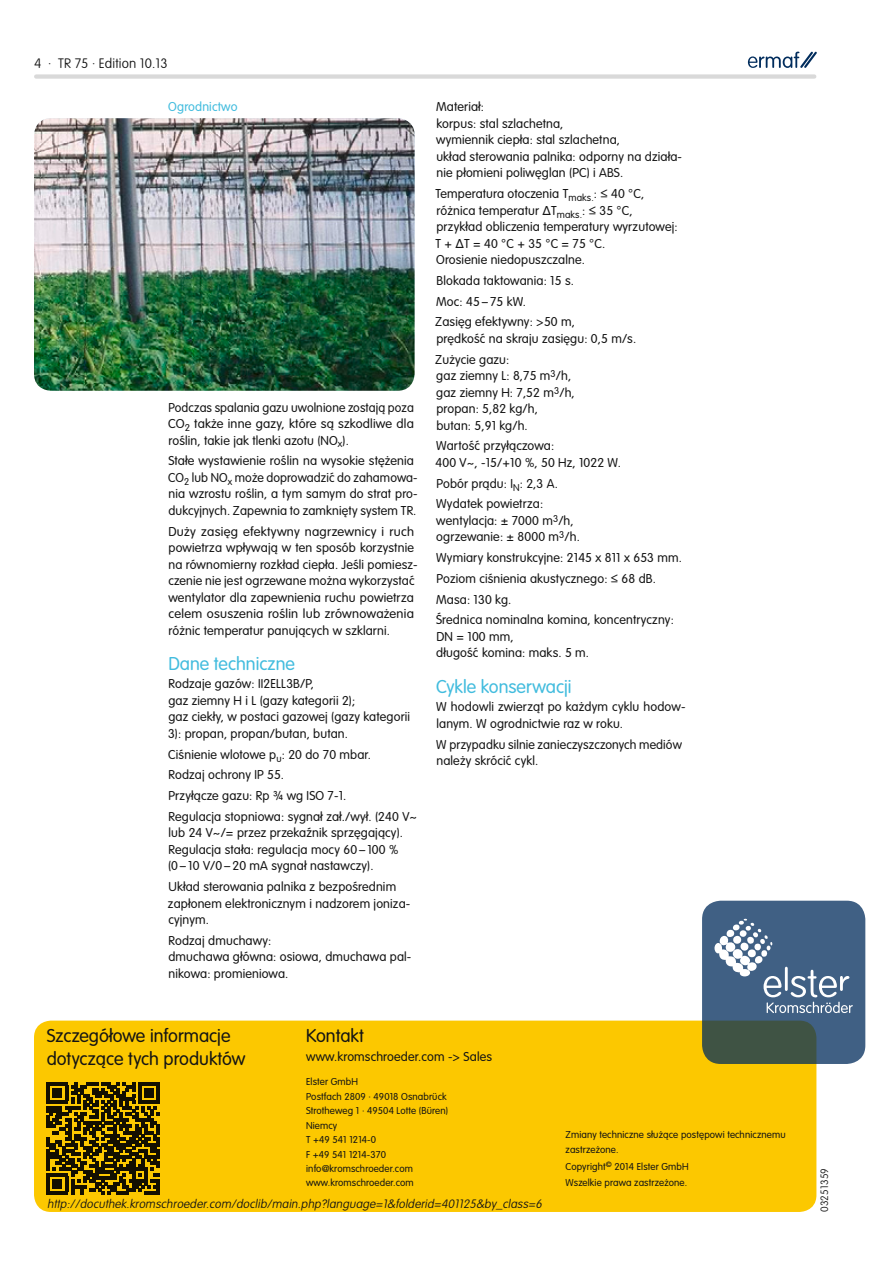
<style>
.page{position:relative;width:893px;height:1263px;background:#fff}
.page>*{position:absolute;margin:0;border:0;box-sizing:border-box;transform-origin:0 0}
.t1{font:300 19.5px/23.1px "VAG Rundschrift D";color:#141414}
.t2{font:300 19.5px "VAG Rundschrift D";color:#42bcde}
.t3{font:300 13.5px/16.5px "VAG Rundschrift D";letter-spacing:.01em;color:#141414}
.t4{font:100 13.5px "VAG Rounded Std";letter-spacing:.01em;color:#141414}
.t5{font:300 13.5px "VAG Rundschrift D";letter-spacing:.01em;color:#42bcde}
.t6{font:italic 100 12px "VAG Rounded Std";color:#141414}
.t7{font:300 10.5px/14.4px "VAG Rundschrift D";letter-spacing:.01em;color:#141414}
.t8{font:100 10.5px "VAG Rounded Std";letter-spacing:.01em;color:#141414}
</style>
<div class="page">
<svg style="left:748px;top:52px;width:69px;height:16px"></svg>
<div style="left:36px;top:74px;width:778px;height:5px;background:#d9d9d9"></div>
<div style="left:34px;top:1020px;width:782px;height:192px;background:#fcc800;border-radius:17px"></div>
<svg style="left:702px;top:901px;width:163px;height:163px;background:#3f5b6c"></svg>
<svg style="left:714px;top:919px;width:139px;height:94px;background:#5f7a98"></svg>
<svg style="left:47px;top:1082px;width:112px;height:113px"></svg>
<hr style="left:138px;top:1082px;width:21px;height:3px;background:#141414">
<img style="left:34px;top:118px;width:381px;height:273px">
<p class="t4" style="left:34px;top:56px;width:135px">4 · TR 75 · Edition 10.13</p>
<p class="t5" style="left:168px;top:99px;width:71px">Ogrodnictwo</p>
<p class="t3" style="left:168px;top:399px;width:247px;text-align:justify">Podczas spalania gazu uwolnione zostają poza CO<sub>2</sub> także inne gazy, które są szkodliwe dla roślin, takie jak tlenki azotu (NO<sub>x</sub>).</p>
<p class="t3" style="left:168px;top:453px;width:251px">Stałe wystawienie roślin na wysokie stężenia CO<sub>2</sub> lub NO<sub>x</sub> może doprowadzić do zahamowa&shy;nia wzrostu roślin, a tym samym do strat pro&shy;dukcyjnych. Zapewnia to zamknięty system TR.</p>
<p class="t3" style="left:168px;top:523px;width:251px">Duży zasięg efektywny nagrzewnicy i ruch powietrza wpływają w ten sposób korzystnie na równomierny rozkład ciepła. Jeśli pomiesz&shy;czenie nie jest ogrzewane można wykorzystać wentylator dla zapewnienia ruchu powietrza celem osuszenia roślin lub zrównoważenia różnic temperatur panujących w szklarni.</p>
<h1 class="t2" style="left:168px;top:653px;width:128px">Dane techniczne</h1>
<p class="t3" style="left:168px;top:676px;width:244px">Rodzaje gazów: II2ELL3B/P,<br>gaz ziemny H i L (gazy kategorii 2);<br>gaz ciekły, w postaci gazowej (gazy kategorii 3): propan, propan/butan, butan.</p>
<p class="t3" style="left:168px;top:744px;width:250px;line-height:20.7px">Ciśnienie wlotowe p<sub>u</sub>: 20 do 70 mbar.<br>Rodzaj ochrony IP 55.<br>Przyłącze gazu: Rp ¾ wg ISO 7-1.<br>Regulacja stopniowa: sygnał zał./wył. (240 V~</p>
<p class="t3" style="left:168px;top:825px;width:236px">lub 24 V~/= przez przekaźnik sprzęgający).<br>Regulacja stała: regulacja mocy 60 – 100 % (0 – 10 V/0 – 20 mA sygnał nastawczy).</p>
<p class="t3" style="left:168px;top:879px;width:244px">Układ sterowania palnika z bezpośrednim zapłonem elektronicznym i nadzorem joniza&shy;cyjnym.</p>
<p class="t3" style="left:168px;top:932px;width:244px">Rodzaj dmuchawy:<br>dmuchawa główna: osiowa, dmuchawa pal&shy;nikowa: promieniowa.</p>
<p class="t3" style="left:436px;top:99px;width:247px">Materiał:<br>korpus: stal szlachetna,<br>wymiennik ciepła: stal szlachetna,<br>układ sterowania palnika: odporny na działa&shy;nie płomieni poliwęglan (PC) i ABS.</p>
<p class="t3" style="left:435px;top:186px;width:244px">Temperatura otoczenia T<sub>maks.</sub>: ≤ 40 °C, różnica temperatur ∆T<sub>maks.</sub>: ≤ 35 °C, przykład obliczenia temperatury wyrzutowej:<br>T+∆T=40°C+35°C=75°C.<br>Orosienie niedopuszczalne.</p>
<p class="t3" style="left:435px;top:270px;width:141px;line-height:20.7px">Blokada taktowania: 15 s.<br>Moc: 45 – 75 kW.<br>Zasięg efektywny: &gt;50 m,</p>
<p class="t3" style="left:435px;top:328px;width:202px;line-height:20.7px">prędkość na skraju zasięgu: 0,5 m/s.<br>Zużycie gazu:</p>
<p class="t3" style="left:436px;top:368px;width:140px">gaz ziemny L: 8,75 m<sup>3</sup>/h, gaz ziemny H: 7,52 m<sup>3</sup>/h, propan: 5,82 kg/h, butan: 5,91 kg/h.</p>
<p class="t3" style="left:436px;top:438px;width:187px">Wartość przyłączowa:<br>400 V~, -15/+10 %, 50 Hz, 1022 W.</p>
<p class="t3" style="left:436px;top:473px;width:123px;line-height:20.7px">Pobór prądu: I<sub>N</sub>: 2,3 A.<br>Wydatek powietrza:</p>
<p class="t3" style="left:436px;top:512px;width:145px">wentylacja: ± 7000 m<sup>3</sup>/h, ogrzewanie: ± 8000 m<sup>3</sup>/h.</p>
<p class="t3" style="left:436px;top:547px;width:247px;line-height:20.7px">Wymiary konstrukcyjne: 2145 x 811 x 653 mm.<br>Poziom ciśnienia akustycznego: ≤ 68 dB.<br>Masa: 130 kg.<br>Średnica nominalna komina, koncentryczny:</p>
<p class="t3" style="left:436px;top:628px;width:154px">DN = 100 mm,<br>długość komina: maks. 5 m.</p>
<h1 class="t2" style="left:436px;top:676px;width:137px">Cykle konserwacji</h1>
<p class="t3" style="left:436px;top:699px;width:251px">W hodowli zwierząt po każdym cyklu hodow&shy;lanym. W ogrodnictwie raz w roku.</p>
<p class="t3" style="left:436px;top:736px;width:247px">W przypadku silnie zanieczyszczonych mediów należy skrócić cykl.</p>
<h1 class="t1" style="left:47px;top:1024px;width:200px">Szczegółowe informacje dotyczące tych produktów</h1>
<h1 class="t1" style="left:306px;top:1024px;width:59px">Kontakt</h1>
<p class="t3" style="left:306px;top:1049px;width:187px">www.kromschroeder.com -&gt; Sales</p>
<p class="t7" style="left:306px;top:1075px;width:144px">Elster GmbH<br>Postfach 2809 · 49018 Osnabrück<br>Strotheweg 1 · 49504 Lotte (Büren)<br>Niemcy<br>T +49 541 1214-0<br>F +49 541 1214-370 info@kromschroeder.com www.kromschroeder.com</p>
<p class="t6" style="left:47px;top:1196px;width:499px">http://docuthek.kromschroeder.com/doclib/main.php?language=1&amp;folderid=401125&amp;by_ class=6</p>
<p class="t7" style="left:566px;top:1127px;width:222px">Zmiany techniczne służące postępowi technicznemu zastrzeżone.</p>
<p class="t7" style="left:566px;top:1158px;width:125px;line-height:17px">Copyright<sup>©</sup> 2014 Elster GmbH<br>Wszelkie prawa zastrzeżone.</p>
<p class="t8" style="left:818px;top:1212px;width:45px;rotate:-90deg">03251359</p>
</div>
